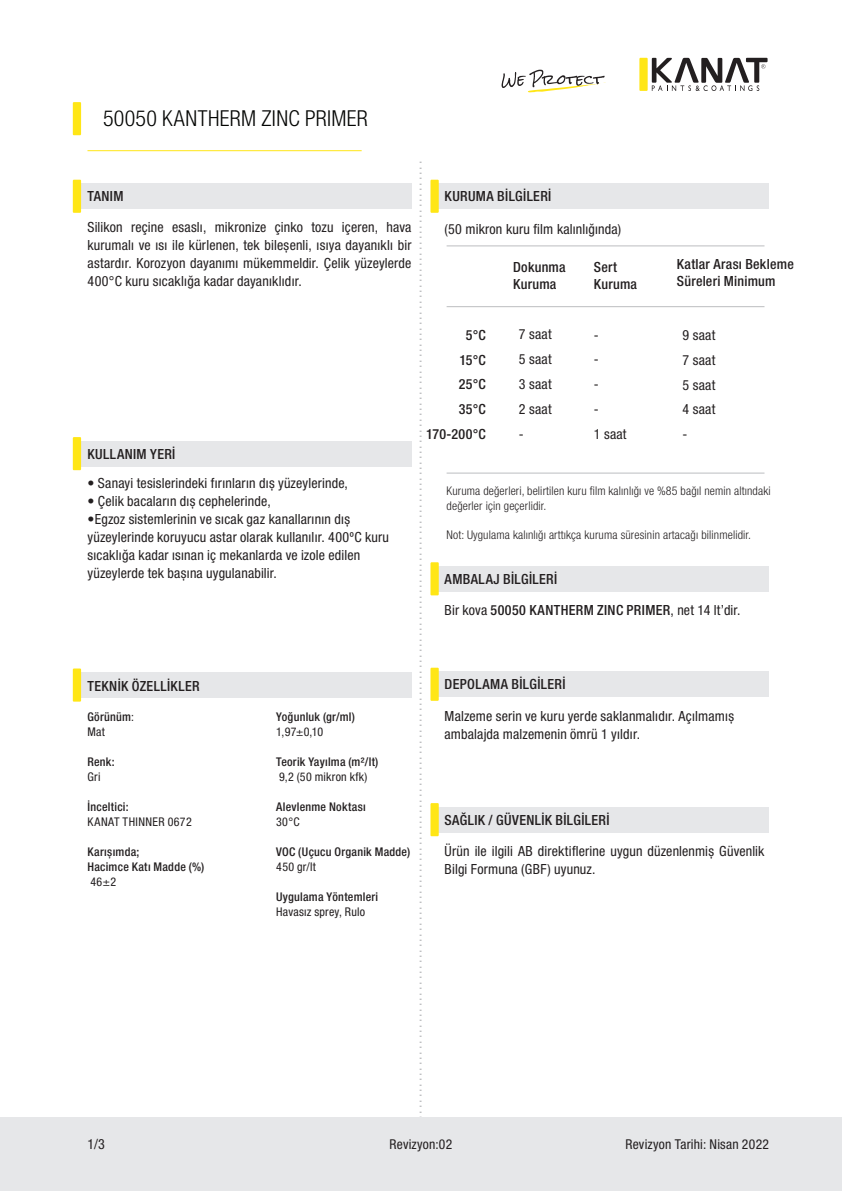
<style>
.page{position:relative;width:842px;height:1191px;background:#fff}
.page>*{position:absolute;margin:0;border:0;box-sizing:border-box;transform-origin:0 0}
.t1{font:300 condensed 22px "Helvetica Neue LT Pro";letter-spacing:.015em;color:#040503}
.t2{font:300 condensed 18px "Helvetica Neue LT Pro";color:#bcbdc0;scale:1.06 1}
.t3{font:condensed 14px/24.8px "Helvetica Neue LT Pro";letter-spacing:.01em;color:#231f20}
.t4{font:500 condensed 14px/24.8px "Helvetica Neue LT Pro";letter-spacing:.025em;color:#231f20}
.t5{font:condensed 13.6px "Helvetica Neue LT Pro";letter-spacing:.015em;color:#231f20}
.t6{font:300 condensed 12px/14.4px "Helvetica Neue LT Pro";letter-spacing:.01em;color:#231f20}
.t7{font:500 condensed 12px/15px "Helvetica Neue LT Pro";letter-spacing:.02em;color:#231f20}
.t8{font:condensed 12px "Helvetica Neue LT Pro";letter-spacing:.025em;color:#231f20}
.s1{font-weight:400}
</style>
<div class="page">
<div style="left:77px;top:183px;width:334px;height:26px;background:#e6e7e9"></div>
<svg style="left:73px;top:180px;width:8px;height:33px"></svg>
<div style="left:77px;top:441px;width:334px;height:25px;background:#e6e7e9"></div>
<svg style="left:73px;top:437px;width:8px;height:33px"></svg>
<div style="left:435px;top:183px;width:334px;height:26px;background:#e6e7e9"></div>
<hr style="left:447px;top:245px;width:317px;height:1px;background:#bcbdc0">
<hr style="left:447px;top:306px;width:317px;height:1px;background:#bcbdc0">
<hr style="left:447px;top:473px;width:317px;height:1px;background:#bcbdc0">
<svg style="left:430px;top:180px;width:9px;height:33px"></svg>
<div style="left:435px;top:566px;width:334px;height:25px;background:#e6e7e9"></div>
<svg style="left:430px;top:562px;width:9px;height:33px"></svg>
<div style="left:435px;top:671px;width:334px;height:26px;background:#e6e7e9"></div>
<svg style="left:430px;top:667px;width:9px;height:34px"></svg>
<div style="left:435px;top:807px;width:334px;height:25px;background:#e6e7e9"></div>
<svg style="left:430px;top:803px;width:9px;height:33px"></svg>
<hr style="left:87px;top:150px;width:275px;height:1px;background:#ffe616">
<svg style="left:73px;top:102px;width:8px;height:33px"></svg>
<div style="left:0;top:1117px;width:842px;height:74px;background:#e6e7e9"></div>
<svg style="left:639px;top:58px;width:129px;height:33px"></svg>
<svg style="left:501px;top:70px;width:105px;height:23px"></svg>
<div style="left:77px;top:672px;width:334px;height:26px;background:#e6e7e9"></div>
<svg style="left:73px;top:668px;width:8px;height:33px"></svg>
<h1 class="t1" style="left:103px;top:105px;width:266px">50050 KANTHERM ZINC PRIMER</h1>
<p class="t4" style="left:87px;top:183px;width:38px">TANIM</p>
<p class="t3" style="left:87px;top:218px;width:326px;line-height:18px;text-align:justify">Silikon reçine esaslı, mikronize çinko tozu içeren, hava kurumalı ve ısı ile kürlenen, tek bileșenli, ısıya dayanıklı bir astardır. Korozyon dayanımı mükemmeldir. Çelik yüzeylerde 400°C kuru sıcaklığa kadar dayanıklıdır.</p>
<p class="t4" style="left:87px;top:442px;width:89px">KULLANIM YERİ</p>
<p class="t3" style="left:87px;top:471px;width:262px">• Sanayi tesislerindeki fırınların dıș yüzeylerinde,</p>
<p class="t3" style="left:87px;top:489px;width:185px">• Çelik bacaların dıș cephelerinde,</p>
<p class="t3" style="left:87px;top:510px;width:303px;line-height:18px">•Egzoz sistemlerinin ve sıcak gaz kanallarının dıș yüzeylerinde koruyucu astar olarak kullanılır. 400ºC kuru sıcaklığa kadar ısınan iç mekanlarda ve izole edilen yüzeylerde tek bașına uygulanabilir.</p>
<p class="t4" style="left:87px;top:673px;width:114px">TEKNİK ÖZELLİKLER</p>
<p class="t7" style="left:87px;top:709px;width:48px">Görünüm<span class="s1">:<br>Mat</span></p>
<p class="t7" style="left:87px;top:754px;width:29px">Renk:</p>
<p class="t8" style="left:87px;top:769px;width:15px">Gri</p>
<p class="t7" style="left:87px;top:799px;width:43px">İnceltici:</p>
<p class="t8" style="left:87px;top:814px;width:106px">KANAT THINNER 0672</p>
<p class="t7" style="left:87px;top:844px;width:118px">Karıșımda;<br>Hacimce Katı Madde (%)</p>
<p class="t8" style="left:90px;top:874px;width:27px">46±2</p>
<p class="t7" style="left:276px;top:709px;width:80px">Yoğunluk (gr/ml)</p>
<p class="t8" style="left:276px;top:724px;width:49px">1,97±0,10</p>
<p class="t7" style="left:276px;top:754px;width:104px">Teorik Yayılma (m²/lt)</p>
<p class="t8" style="left:279px;top:769px;width:90px">9,2 (50 mikron kfk)</p>
<p class="t7" style="left:276px;top:799px;width:91px">Alevlenme Noktası</p>
<p class="t8" style="left:276px;top:814px;width:25px">30°C</p>
<p class="t7" style="left:276px;top:844px;width:136px">VOC (Uçucu Organik Madde)</p>
<p class="t8" style="left:276px;top:859px;width:41px">450 gr/lt</p>
<p class="t7" style="left:276px;top:889px;width:104px">Uygulama Yöntemleri</p>
<p class="t8" style="left:276px;top:904px;width:90px">Havasız sprey, Rulo</p>
<p class="t2" style="left:436px;top:160px;width:916px;rotate:90deg">.....................................................................................................................................................................................</p>
<p class="t4" style="left:445px;top:183px;width:108px">KURUMA BİLGİLERİ</p>
<p class="t3" style="left:445px;top:217px;width:178px">(50 mikron kuru film kalınlığında)</p>
<p class="t4" style="left:677px;top:256px;width:118px;line-height:16.8px">Katlar Arası Bekleme<br>Süreleri Minimum</p>
<p class="t4" style="left:513px;top:259px;width:54px;line-height:16.8px">Dokunma<br>Kuruma</p>
<p class="t4" style="left:594px;top:259px;width:45px;line-height:16.8px">Sert<br>Kuruma</p>
<p class="t4" style="left:426px;top:322px;width:61px;text-align:right">5°C<br>15°C<br>25°C<br>35°C<br>170-200°C</p>
<p class="t3" style="left:519px;top:322px;width:34px;text-align:justify">7 saat 5 saat 3 saat 2 saat -</p>
<p class="t3" style="left:594px;top:322px;width:34px">-<br>-<br>-<br>-<br>1 saat</p>
<p class="t3" style="left:682px;top:322px;width:34px;text-align:justify">9 saat 7 saat 5 saat 4 saat -</p>
<p class="t6" style="left:447px;top:484px;width:325px">Kuruma değerleri, belirtilen kuru film kalınlığı ve %85 bağıl nemin altındaki değerler için geçerlidir.</p>
<p class="t6" style="left:447px;top:527px;width:306px">Not: Uygulama kalınlığı arttıkça kuruma süresinin artacağı bilinmelidir.</p>
<p class="t4" style="left:445px;top:566px;width:114px">AMBALAJ BİLGİLERİ</p>
<p class="t4" style="left:445px;top:597px;width:297px"><span class="s1">Bir kova</span> 50050 KANTHERM ZINC PRIMER<span class="s1">, net 14 lt’dir.</span></p>
<p class="t4" style="left:445px;top:672px;width:122px">DEPOLAMA BİLGİLERİ</p>
<p class="t3" style="left:445px;top:706px;width:291px;line-height:18px">Malzeme serin ve kuru yerde saklanmalıdır. Açılmamıș ambalajda malzemenin ömrü 1 yıldır.</p>
<p class="t4" style="left:445px;top:807px;width:167px">SAĞLIK / GÜVENLİK BİLGİLERİ</p>
<p class="t3" style="left:445px;top:842px;width:321px;line-height:18px">Ürün ile ilgili AB direktiflerine uygun düzenlenmiș Güvenlik<br>Bilgi Formuna (GBF) uyunuz.</p>
<p class="t3" style="left:87px;top:1131px;width:19px">1/3</p>
<p class="t5" style="left:390px;top:1136px;width:64px">Revizyon:02</p>
<p class="t5" style="left:625px;top:1136px;width:145px">Revizyon Tarihi: Nisan 2022</p>
</div>
